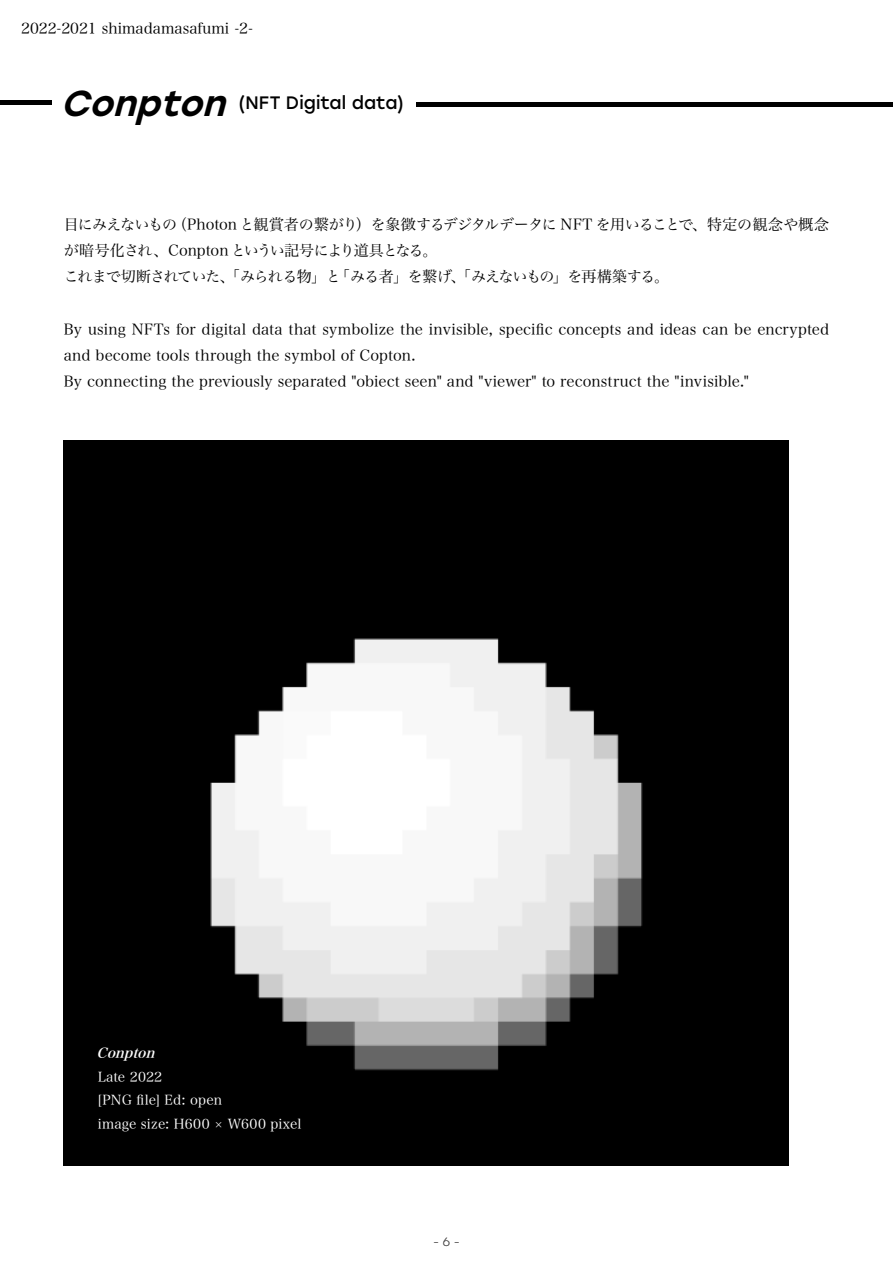
<style>
.page{position:relative;width:893px;height:1263px;background:#fff}
.page>*{position:absolute;margin:0;border:0;box-sizing:border-box;transform-origin:0 0}
.t1{font:18px "Stolzl";letter-spacing:.01em;color:#000}
.t2{font:15px/26.2px "Hira Min Pro W3";color:#000}
.t3{font:15px/26.2px "Hira Min Pro W3";letter-spacing:-.04em;color:#000}
.t4{font:13.5px/23.7px "Hira Min Pro W3";letter-spacing:.015em;color:#fff}
.t5{font:italic 13.5px "Hira Min Pro W6";color:#fff}
.t6{font:300 12px "Stolzl";color:#595757}
.s1{font-weight:500;font-style:italic;font-size:36px}
</style>
<div class="page">
<img style="left:64px;top:440px;width:725px;height:725px">
<hr style="left:417px;top:102px;width:476px;height:4px;background:#000">
<hr style="left:0;top:100px;width:51px;height:4px;background:#000">
<p class="t2" style="left:21px;top:14px;width:233px">2022-2021 shimadamasafumi -2-</p>
<p class="t1" style="left:60px;top:90px;width:345px"><span class="s1">Conpton</span> (NFT Digital data)</p>
<p class="t3" style="left:64px;top:209px;width:767px">目にみえないもの（Photon と観賞者の繋がり）を象徴するデジタルデータに NFT を用いることで、特定の観念や概念が暗号化され、Conpton というい記号により道具となる。<br>これまで切断されていた、「みられる物」と「みる者」を繋げ、「みえないもの」を再構築する。</p>
<p class="t2" style="left:64px;top:314px;width:767px">By using NFTs for digital data that symbolize the invisible, specific concepts and ideas can be encrypted and become tools through the symbol of Copton.<br>By connecting the previously separated "obiect seen" and "viewer" to reconstruct the "invisible."</p>
<p class="t5" style="left:96px;top:1041px;width:65px">Conpton</p>
<p class="t4" style="left:98px;top:1063px;width:205px">Late 2022<br>[PNG file] Ed: open<br>image size: H600 × W600 pixel</p>
<p class="t6" style="left:433px;top:1233px;width:28px">- 6 -</p>
</div>
